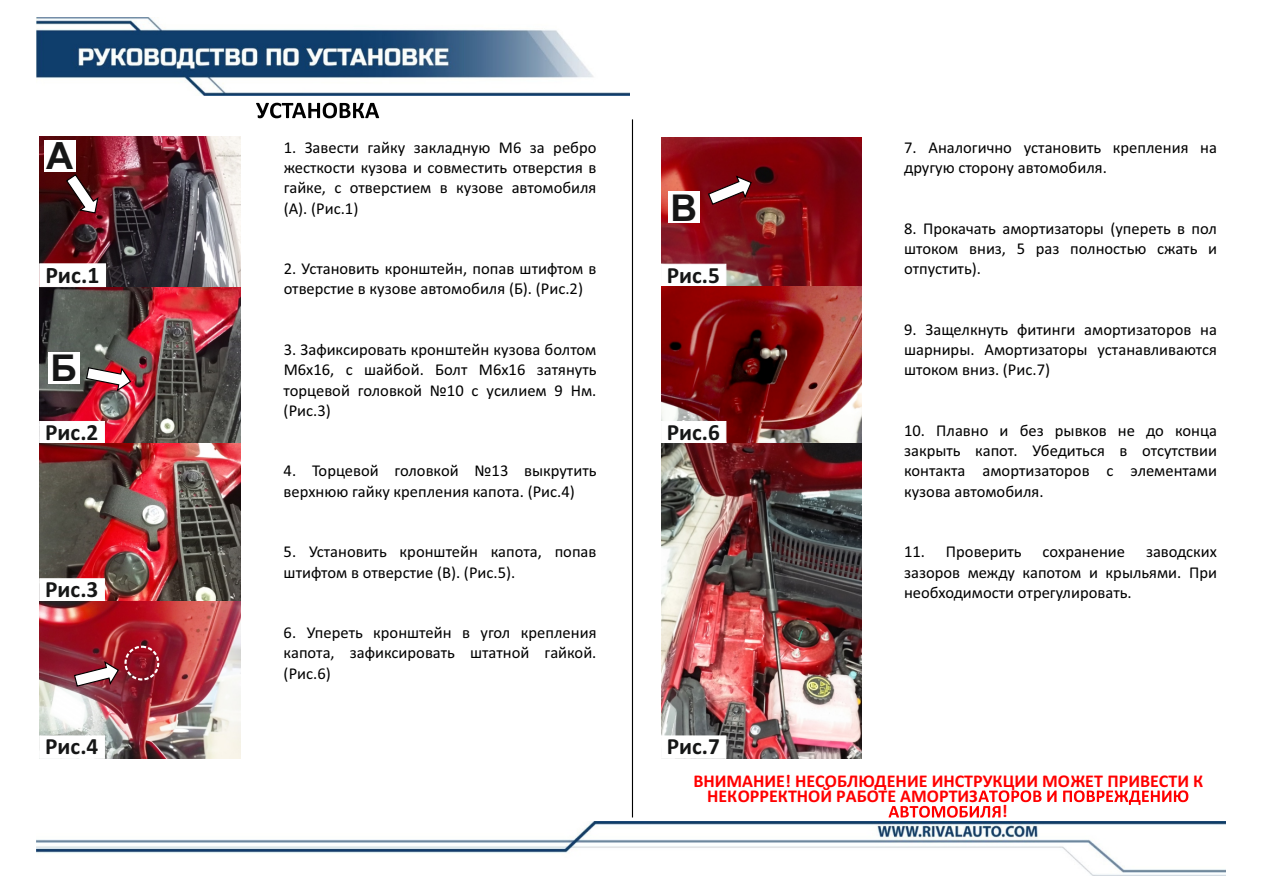
<style>
.page{position:relative;width:1263px;height:893px;background:#fff}
.page>*{position:absolute;margin:0;border:0;box-sizing:border-box;transform-origin:0 0}
.t1{font:700 37.65px "Arial";color:#151616}
.t2{font:700 37.05px "Arial";color:#151616}
.t3{font:700 23.7px "Calibri";color:#151616}
.t4{font:700 23.25px "Calibri";color:#151616}
.t5{font:700 18px "Calibri";color:#f00}
.t6{font:16.5px/20.2px "Calibri";color:#000;text-align:justify}
</style>
<div class="page">
<img style="left:36px;top:18px;width:594px;height:77px">
<img style="left:36px;top:822px;width:1190px;height:53px">
<img style="left:40px;top:137px;width:200px;height:621px">
<svg style="left:256px;top:103px;width:123px;height:15px"></svg>
<hr style="left:632px;top:119px;width:1px;height:698px;background:#000">
<svg style="left:888px;top:790px;width:300px;height:28px"></svg>
<svg style="left:65px;top:173px;width:34px;height:41px"></svg>
<svg style="left:85px;top:366px;width:47px;height:27px"></svg>
<div style="left:44px;top:140px;width:31px;height:32px;background:#fff"></div>
<div style="left:48px;top:352px;width:31px;height:31px;background:#fff"></div>
<div style="left:39px;top:263px;width:67px;height:24px;background:#fff;border:1px solid #fff"></div>
<div style="left:39px;top:421px;width:66px;height:23px;background:#fff;border:1px solid #fff"></div>
<div style="left:39px;top:578px;width:66px;height:23px;background:#fff;border:1px solid #fff"></div>
<div style="left:39px;top:735px;width:66px;height:24px;background:#fff;border:1px solid #fff"></div>
<div style="left:124px;top:646px;width:35px;height:34px;border:2px dashed #fff;border-radius:50%"></div>
<svg style="left:73px;top:660px;width:47px;height:27px"></svg>
<img style="left:661px;top:137px;width:200px;height:621px">
<div style="left:661px;top:264px;width:65px;height:23px;background:#fff;border:1px solid #fff"></div>
<div style="left:668px;top:192px;width:31px;height:31px;background:#fff"></div>
<svg style="left:707px;top:175px;width:45px;height:31px"></svg>
<div style="left:661px;top:421px;width:65px;height:23px;background:#fff;border:1px solid #fff"></div>
<div style="left:661px;top:735px;width:65px;height:24px;background:#fff;border:1px solid #fff"></div>
<h1 class="t1" style="left:46px;top:142px;width:29px">А</h1>
<h3 class="t3" style="left:45px;top:265px;width:55px">Рис.1</h3>
<h2 class="t2" style="left:51px;top:354px;width:28px">Б</h2>
<h3 class="t4" style="left:45px;top:422px;width:55px">Рис.2</h3>
<h3 class="t4" style="left:45px;top:580px;width:55px">Рис.3</h3>
<h3 class="t4" style="left:45px;top:737px;width:55px">Рис.4</h3>
<p class="t6" style="left:284px;top:139px;width:314px">1. Завести гайку закладную М6 за ребро жесткости кузова и совместить отверстия в гайке, с отверстием в кузове автомобиля (А). (Рис.1)</p>
<p class="t6" style="left:284px;top:260px;width:314px">2. Установить кронштейн, попав штифтом в отверстие в кузове автомобиля (Б). (Рис.2)</p>
<p class="t6" style="left:284px;top:341px;width:314px">3. Зафиксировать кронштейн кузова болтом М6х16, с шайбой. Болт М6х16 затянуть торцевой головкой №10 с усилием 9 Нм. (Рис.3)</p>
<p class="t6" style="left:284px;top:462px;width:314px">4. Торцевой головкой №13 выкрутить верхнюю гайку крепления капота. (Рис.4)</p>
<p class="t6" style="left:284px;top:543px;width:314px">5. Установить кронштейн капота, попав штифтом в отверстие (В). (Рис.5).</p>
<p class="t6" style="left:284px;top:624px;width:314px">6. Упереть кронштейн в угол крепления капота, зафиксировать штатной гайкой. (Рис.6)</p>
<h2 class="t2" style="left:670px;top:194px;width:28px">В</h2>
<h3 class="t4" style="left:667px;top:265px;width:55px">Рис.5</h3>
<h3 class="t4" style="left:667px;top:422px;width:55px">Рис.6</h3>
<h3 class="t4" style="left:667px;top:737px;width:55px">Рис.7</h3>
<p class="t6" style="left:904px;top:139px;width:314px">7. Аналогично установить крепления на другую сторону автомобиля.</p>
<p class="t6" style="left:904px;top:220px;width:314px">8. Прокачать амортизаторы (упереть в пол штоком вниз, 5 раз полностью сжать и отпустить).</p>
<p class="t6" style="left:904px;top:321px;width:314px">9. Защелкнуть фитинги амортизаторов на шарниры. Амортизаторы устанавливаются штоком вниз. (Рис.7)</p>
<p class="t6" style="left:904px;top:422px;width:314px">10. Плавно и без рывков не до конца закрыть капот. Убедиться в отсутствии контакта амортизаторов с элементами кузова автомобиля.</p>
<p class="t6" style="left:904px;top:543px;width:119px">11. Проверить</p>
<p class="t6" style="left:1043px;top:543px;width:84px">сохранение</p>
<p class="t6" style="left:904px;top:543px;width:314px;text-indent:242px">заводских зазоров между капотом и крыльями. При необходимости отрегулировать.</p>
<p class="t5" style="left:693px;top:773px;width:511px">ВНИМАНИЕ! НЕСОБЛЮДЕНИЕ ИНСТРУКЦИИ МОЖЕТ ПРИВЕСТИ К</p>
<p class="t5" style="left:707px;top:788px;width:272px">НЕКОРРЕКТНОЙ РАБОТЕ АМОРТИЗ</p>
<p class="t5" style="left:1002px;top:804px;width:7px">!</p>
</div>
